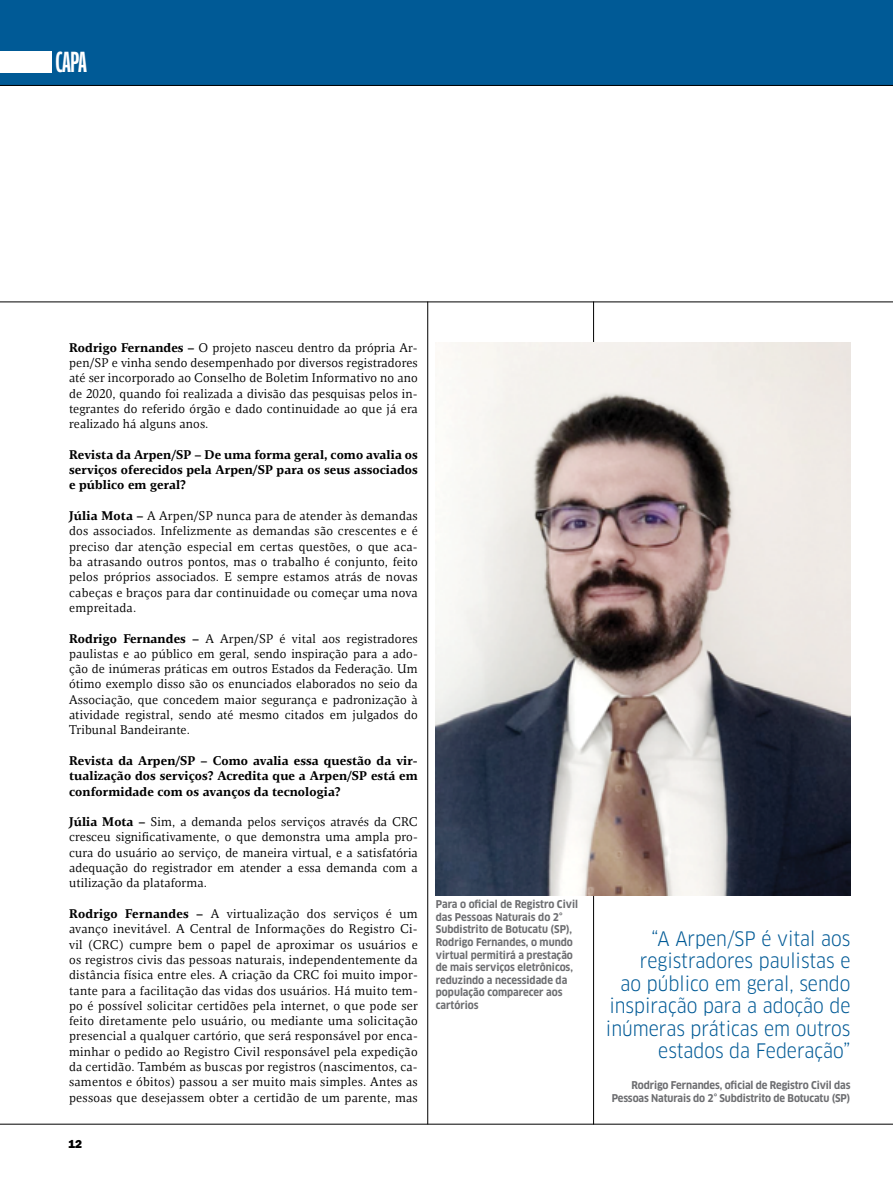
<style>
.page{position:relative;width:893px;height:1191px;background:#fff}
.page>*{position:absolute;margin:0;border:0;box-sizing:border-box;transform-origin:0 0}
.t1{font:700 27px "Clan Pro Comp";color:#fff}
.t2{font:19.5px/22.5px "Clan Pro Narr";color:#005a96;text-align:right}
.t3{font:12.75px/15.3px "NII Serif";letter-spacing:.01em;color:#000;text-align:justify}
.t4{font:700 12.75px/15.3px "NII Serif";letter-spacing:.01em;color:#000;text-align:justify}
.t5{font:800 12px "Franklin Gothic";color:#000}
.t6{font:700 10.5px/12.6px "Clan Pro Narr";color:#6d6e71}
.s1{font-weight:700}
</style>
<div class="page">
<hr style="left:427px;top:301px;width:1px;height:823px;background:#000">
<hr style="left:593px;top:301px;width:1px;height:823px;background:#000">
<hr style="left:0;top:1123px;width:893px;height:1px;background:#000">
<hr style="left:0;top:301px;width:893px;height:1px;background:#000">
<div style="left:0;top:0;width:893px;height:85px;background:#005a96"></div>
<div style="left:0;top:51px;width:51px;height:21px;background:#fff"></div>
<hr style="left:0;top:85px;width:893px;height:1px;background:#000">
<img style="left:436px;top:343px;width:414px;height:552px">
<h1 class="t1" style="left:55px;top:47px;width:33px">CAPA</h1>
<p class="t3" style="left:69px;top:339px;width:350px"><span class="s1">Rodrigo Fernandes –</span> O projeto nasceu dentro da própria Ar&shy;pen/SP e vinha sendo desempenhado por diversos registradores até ser incorporado ao Conselho de Boletim Informativo no ano de 2020, quando foi realizada a divisão das pesquisas pelos in&shy;tegrantes do referido órgão e dado continuidade ao que já era realizado há alguns anos.</p>
<p class="t4" style="left:69px;top:447px;width:350px">Revista da Arpen/SP – De uma forma geral, como avalia os serviços oferecidos pela Arpen/SP para os seus associados e público em geral?</p>
<p class="t3" style="left:69px;top:508px;width:350px"><span class="s1">Júlia Mota –</span> A Arpen/SP nunca para de atender às demandas dos associados. Infelizmente as demandas são crescentes e é preciso dar atenção especial em certas questões, o que aca&shy;ba atrasando outros pontos, mas o trabalho é conjunto, feito pelos próprios associados. E sempre estamos atrás de novas cabeças e braços para dar continuidade ou começar uma nova empreitada.</p>
<p class="t3" style="left:69px;top:630px;width:350px"><span class="s1">Rodrigo Fernandes –</span> A Arpen/SP é vital aos registradores paulistas e ao público em geral, sendo inspiração para a ado&shy;ção de inúmeras práticas em outros Estados da Federação. Um ótimo exemplo disso são os enunciados elaborados no seio da Associação, que concedem maior segurança e padronização à atividade registral, sendo até mesmo citados em julgados do Tribunal Bandeirante.</p>
<p class="t4" style="left:69px;top:753px;width:350px">Revista da Arpen/SP – Como avalia essa questão da vir&shy;tualização dos serviços? Acredita que a Arpen/SP está em conformidade com os avanços da tecnologia?</p>
<p class="t3" style="left:69px;top:814px;width:350px"><span class="s1">Júlia Mota –</span> Sim, a demanda pelos serviços através da CRC cresceu significativamente, o que demonstra uma ampla pro&shy;cura do usuário ao serviço, de maneira virtual, e a satisfatória adequação do registrador em atender a essa demanda com a utilização da plataforma.</p>
<p class="t3" style="left:69px;top:906px;width:350px"><span class="s1">Rodrigo Fernandes –</span> A virtualização dos serviços é um avanço inevitável. A Central de Informações do Registro Ci&shy;vil (CRC) cumpre bem o papel de aproximar os usuários e os registros civis das pessoas naturais, independentemente da distância física entre eles. A criação da CRC foi muito impor&shy;tante para a facilitação das vidas dos usuários. Há muito tem&shy;po é possível solicitar certidões pela internet, o que pode ser feito diretamente pelo usuário, ou mediante uma solicitação presencial a qualquer cartório, que será responsável por enca&shy;minhar o pedido ao Registro Civil responsável pela expedição da certidão. Também as buscas por registros (nascimentos, ca&shy;samentos e óbitos) passou a ser muito mais simples. Antes as pessoas que desejassem obter a certidão de um parente, mas</p>
<p class="t5" style="left:68px;top:1136px;width:16px">12</p>
<p class="t6" style="left:436px;top:898px;width:144px">Para o oficial de Registro Civil das Pessoas Naturais do 2°<br>Subdistrito de Botucatu (SP),<br>Rodrigo Fernandes, o mundo virtual permitirá a prestação de mais serviços eletrônicos, reduzindo a necessidade da população comparecer aos cartórios</p>
<h2 class="t2" style="left:606px;top:927px;width:246px">“A Arpen/SP é vital aos registradores paulistas e<br>ao público em geral, sendo inspiração para a adoção de inúmeras práticas em outros estados da Federação”</h2>
<p class="t6" style="left:612px;top:1079px;width:240px;text-align:right">Rodrigo Fernandes, oficial de Registro Civil das<br>Pessoas Naturais do 2° Subdistrito de Botucatu (SP)</p>
</div>
